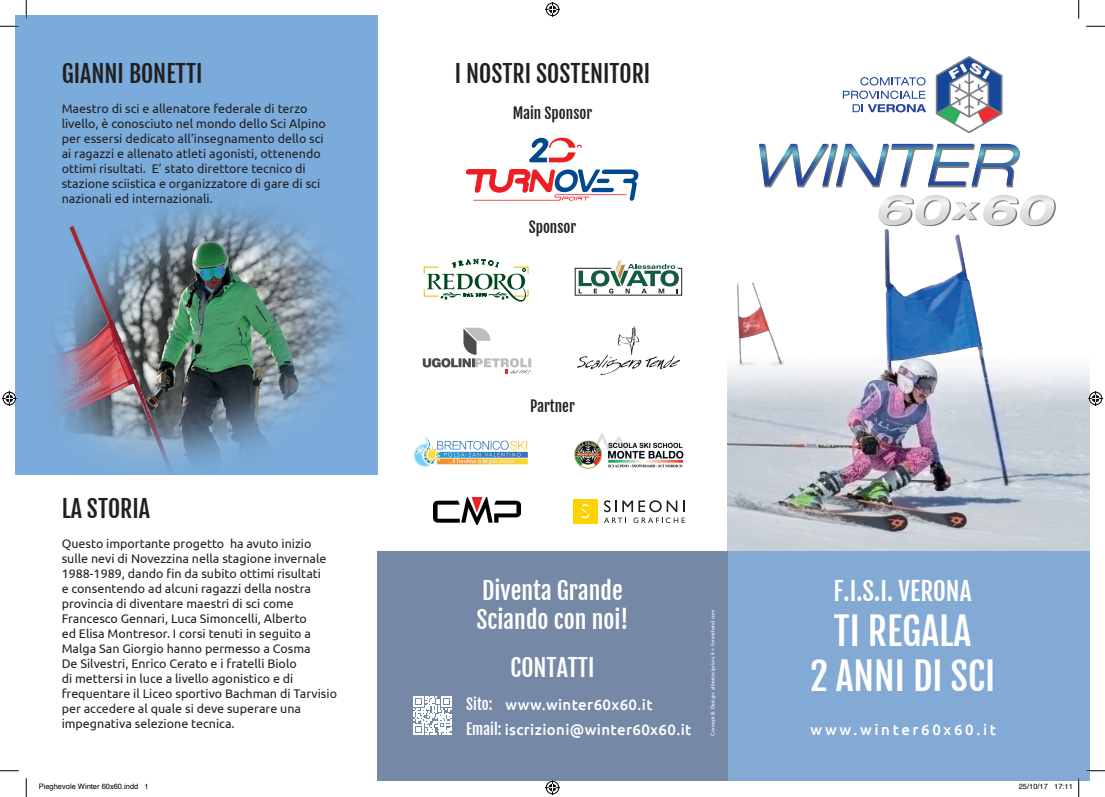
<style>
.page{position:relative;width:1105px;height:797px;background:#fff}
.page>*{position:absolute;margin:0;border:0;box-sizing:border-box;transform-origin:0 0}
.t1{font:37.5px/45px "Fjalla One";color:#fff;text-align:center}
.t2{font:25px "Fjalla One";color:#fff}
.t3{font:23.75px "Fjalla One";color:#231f20}
.t4{font:23.75px/28.5px "Fjalla One";color:#fff}
.t5{font:500 15px/25px "Ubuntu";letter-spacing:.025em;color:#fff}
.t6{font:15px "Fjalla One";color:#231f20}
.t7{font:500 15px "Ubuntu";letter-spacing:.175em;color:#fff}
.t8{font:12.5px/15px "Ubuntu";color:#231f20}
.t9{font:7.5px "Helvetica";color:#000}
.t10{font:500 5px "Avenir";letter-spacing:.01em;color:#fff}
.s1{font-family:"Fjalla One";font-weight:400}
</style>
<div class="page">
<img style="left:16px;top:16px;width:361px;height:458px">
<img style="left:728px;top:133px;width:361px;height:418px">
<img style="left:935px;top:56px;width:67px;height:77px">
<svg style="left:877px;top:195px;width:179px;height:31px"></svg>
<svg style="left:843px;top:77px;width:83px;height:35px"></svg>
<svg style="left:759px;top:144px;width:261px;height:43px"></svg>
<div style="left:728px;top:551px;width:361px;height:230px;background:#83aad4"></div>
<div style="left:377px;top:551px;width:351px;height:230px;background:#7589a6"></div>
<svg style="left:604px;top:500px;width:81px;height:23px"></svg>
<div style="left:573px;top:499px;width:24px;height:24px;background:#fed304"></div>
<svg style="left:581px;top:504px;width:8px;height:14px"></svg>
<img style="left:433px;top:498px;width:87px;height:26px">
<svg style="left:423px;top:259px;width:106px;height:43px"></svg>
<svg style="left:423px;top:328px;width:108px;height:46px"></svg>
<svg style="left:574px;top:260px;width:108px;height:36px"></svg>
<img style="left:577px;top:326px;width:103px;height:49px">
<img style="left:574px;top:433px;width:110px;height:35px">
<img style="left:414px;top:435px;width:114px;height:32px">
<svg style="left:466px;top:169px;width:172px;height:32px"></svg>
<svg style="left:529px;top:138px;width:53px;height:24px"></svg>
<svg style="left:413px;top:696px;width:39px;height:38px"></svg>
<svg style="left:0;top:25px;width:19px;height:2px"></svg>
<svg style="left:1086px;top:25px;width:19px;height:2px"></svg>
<svg style="left:0;top:770px;width:19px;height:1px"></svg>
<svg style="left:1086px;top:770px;width:19px;height:1px"></svg>
<svg style="left:25px;top:0;width:2px;height:19px"></svg>
<svg style="left:25px;top:778px;width:2px;height:19px"></svg>
<svg style="left:1078px;top:0;width:1px;height:19px"></svg>
<svg style="left:1078px;top:778px;width:1px;height:19px"></svg>
<svg style="left:545px;top:2px;width:15px;height:15px"></svg>
<svg style="left:545px;top:780px;width:15px;height:15px"></svg>
<svg style="left:2px;top:391px;width:15px;height:15px"></svg>
<svg style="left:1088px;top:391px;width:15px;height:15px"></svg>
<h3 class="t3" style="left:62px;top:59px;width:142px">GIANNI BONETTI</h3>
<p class="t8" style="left:62px;top:100px;width:266px">Maestro di sci e allenatore federale di terzo livello, è conosciuto nel mondo dello Sci Alpino per essersi dedicato all’insegnamento dello sci ai ragazzi e allenato atleti agonisti, ottenendo ottimi risultati. E’ stato direttore tecnico di stazione sciistica e organizzatore di gare di sci nazionali ed internazionali.</p>
<h3 class="t3" style="left:62px;top:494px;width:90px">LA STORIA</h3>
<p class="t8" style="left:62px;top:535px;width:277px">Questo importante progetto ha avuto inizio sulle nevi di Novezzina nella stagione invernale 1988-1989, dando fin da subito ottimi risultati<br>e consentendo ad alcuni ragazzi della nostra provincia di diventare maestri di sci come Francesco Gennari, Luca Simoncelli, Alberto<br>ed Elisa Montresor. I corsi tenuti in seguito a Malga San Giorgio hanno permesso a Cosma<br>De Silvestri, Enrico Cerato e i fratelli Biolo<br>di mettersi in luce a livello agonistico e di frequentare il Liceo sportivo Bachman di Tarvisio per accedere al quale si deve superare una impegnativa selezione tecnica.</p>
<h3 class="t3" style="left:455px;top:59px;width:197px">I NOSTRI SOSTENITORI</h3>
<p class="t6" style="left:513px;top:104px;width:81px">Main Sponsor</p>
<p class="t6" style="left:529px;top:217px;width:49px">Sponsor</p>
<p class="t6" style="left:530px;top:397px;width:46px">Partner</p>
<h3 class="t4" style="left:476px;top:576px;width:154px">Diventa Grande<br>Sciando con noi!</h3>
<h3 class="t4" style="left:511px;top:653px;width:85px">CONTATTI</h3>
<p class="t5" style="left:466px;top:691px;width:227px"><span class="s1">Sito:</span> www.winter60x60.it<br><span class="s1">Email:</span> iscrizioni@winter60x60.it</p>
<p class="t10" style="left:708px;top:736px;width:128px;rotate:-90deg">Concept &amp; Design: albertocipriani.it + foresthand.com</p>
<h2 class="t2" style="left:833px;top:576px;width:139px">F.I.S.I. VERONA</h2>
<h1 class="t1" style="left:810px;top:609px;width:187px">TI REGALA<br>2 ANNI DI SCI</h1>
<p class="t7" style="left:810px;top:720px;width:187px">www.winter60x60.it</p>
<p class="t9" style="left:39px;top:781px;width:112px">Pieghevole Winter 60x60.indd 1</p>
<p class="t9" style="left:1019px;top:781px;width:56px">25/10/17 17:11</p>
</div>
